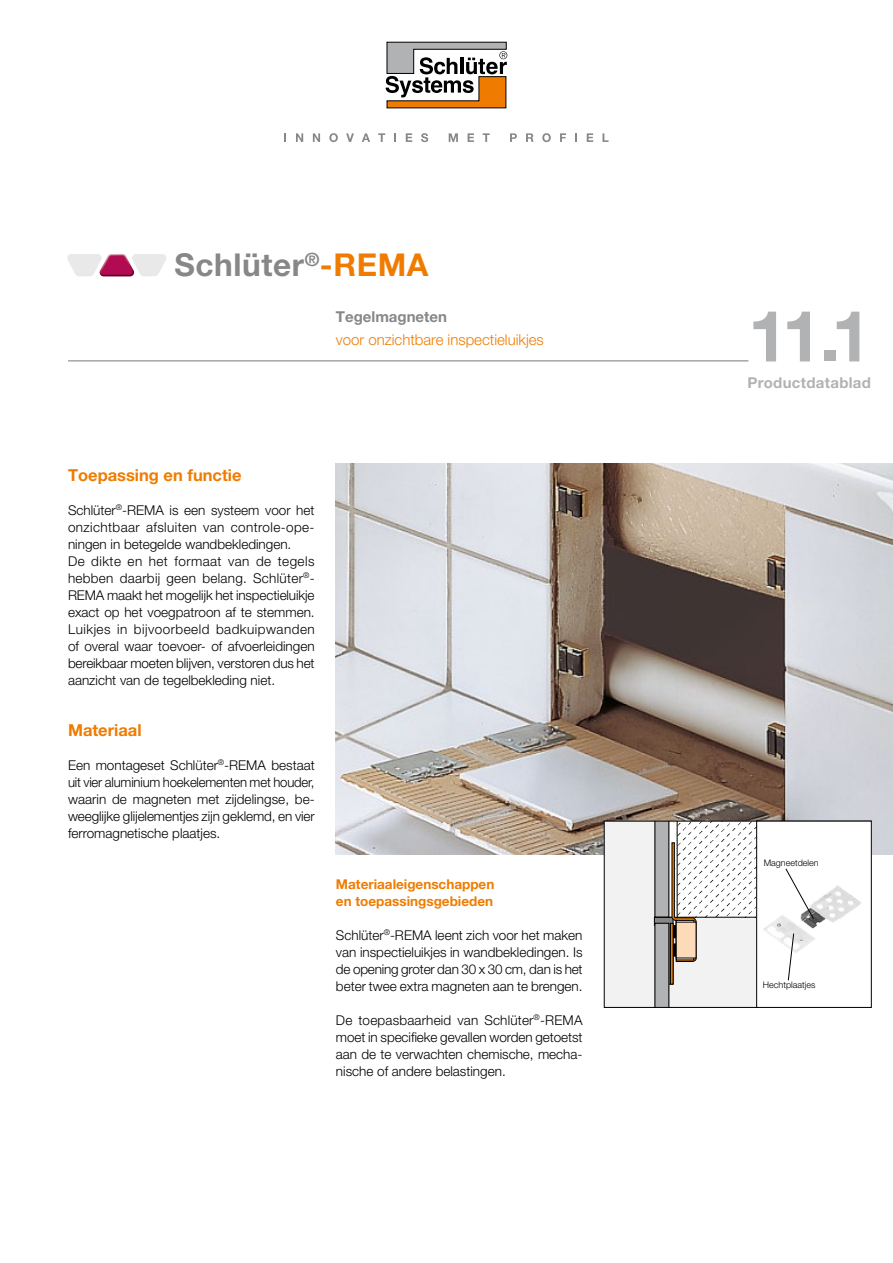
<style>
.page{position:relative;width:893px;height:1263px;background:#fff}
.page>*{position:absolute;margin:0;border:0;box-sizing:border-box;transform-origin:0 0}
.t1{font:700 71.25px "Helvetica Neue LT Pro";color:#b1b2b3}
.t2{font:700 31.5px "Helvetica Neue LT Pro";letter-spacing:.02em;color:#868786}
.t3{font:700 16.5px "Helvetica Neue LT Pro";color:#ef7c00}
.t4{font:300 15px "Helvetica Neue LT Pro";color:#ef7c00}
.t5{font:700 15px "Helvetica Neue LT Pro";letter-spacing:.02em;color:#b1b2b3}
.t6{font:700 15px "Helvetica Neue LT Pro";color:#868786}
.t7{font:300 13.5px/17px "Helvetica Neue LT Pro";color:#000;text-align:justify}
.t8{font:700 13.5px/17px "Helvetica Neue LT Pro";color:#ef7c00}
.t9{font:300 9px "Helvetica Neue LT Pro";color:#000}
.s1{color:#ef7c00}
</style>
<div class="page">
<img style="left:336px;top:463px;width:557px;height:392px">
<div style="left:757px;top:821px;width:114px;height:186px;background:#fff"></div>
<img style="left:814px;top:885px;width:47px;height:55px">
<div style="left:756px;top:821px;width:116px;height:187px;border:1px solid #000"></div>
<svg style="left:604px;top:821px;width:210px;height:186px"></svg>
<svg style="left:386px;top:42px;width:121px;height:66px"></svg>
<svg style="left:284px;top:133px;width:2px;height:9px"></svg>
<svg style="left:296px;top:133px;width:7px;height:9px"></svg>
<svg style="left:313px;top:133px;width:7px;height:9px"></svg>
<svg style="left:329px;top:133px;width:9px;height:9px"></svg>
<svg style="left:346px;top:133px;width:8px;height:9px"></svg>
<svg style="left:362px;top:133px;width:8px;height:9px"></svg>
<svg style="left:378px;top:133px;width:7px;height:9px"></svg>
<svg style="left:394px;top:133px;width:2px;height:9px"></svg>
<svg style="left:406px;top:133px;width:6px;height:9px"></svg>
<svg style="left:421px;top:133px;width:7px;height:9px"></svg>
<svg style="left:449px;top:133px;width:9px;height:9px"></svg>
<svg style="left:468px;top:133px;width:6px;height:9px"></svg>
<svg style="left:483px;top:133px;width:7px;height:9px"></svg>
<svg style="left:510px;top:133px;width:7px;height:9px"></svg>
<svg style="left:526px;top:133px;width:7px;height:9px"></svg>
<svg style="left:542px;top:133px;width:9px;height:9px"></svg>
<svg style="left:560px;top:133px;width:6px;height:9px"></svg>
<svg style="left:575px;top:133px;width:2px;height:9px"></svg>
<svg style="left:587px;top:133px;width:6px;height:9px"></svg>
<svg style="left:602px;top:133px;width:7px;height:9px"></svg>
<hr style="left:68px;top:360px;width:680px;height:1px;background:#868786">
<svg style="left:67px;top:254px;width:99px;height:22px"></svg>
<h2 class="t2" style="left:174px;top:246px;width:256px">Schlüter<sup>®</sup><span class="s1">-REMA</span></h2>
<p class="t6" style="left:336px;top:307px;width:113px">Tegelmagneten</p>
<p class="t4" style="left:336px;top:330px;width:209px">voor onzichtbare inspectieluikjes</p>
<p class="t3" style="left:68px;top:464px;width:175px">Toepassing en functie</p>
<p class="t7" style="left:68px;top:501px;width:248px;text-align:left">Schlüter<sup>®</sup>-REMA is een systeem voor het onzichtbaar afsluiten van controle-ope&shy;ningen in betegelde wandbekledingen.<br>De dikte en het formaat van de tegels hebben daarbij geen belang. Schlüter<sup>®</sup>- REMA maakt het mogelijk het inspectieluikje exact op het voegpatroon af te stemmen.<br>Luikjes in bijvoorbeeld badkuipwanden of overal waar toevoer- of afvoerleidingen bereikbaar moeten blijven, verstoren dus het aanzicht van de tegelbekleding niet.</p>
<p class="t3" style="left:68px;top:720px;width:75px">Materiaal</p>
<p class="t7" style="left:68px;top:756px;width:248px">Een montageset Schlüter<sup>®</sup>-REMA bestaat uit vier aluminium hoekelementen met houder, waarin de magneten met zijdelingse, be&shy;weeglijke glijelementjes zijn geklemd, en vier ferromagnetische plaatjes.</p>
<p class="t8" style="left:336px;top:875px;width:160px">Materiaaleigenschappen en toepassingsgebieden</p>
<p class="t7" style="left:336px;top:926px;width:248px">Schlüter<sup>®</sup>-REMA leent zich voor het maken van inspectieluikjes in wandbekledingen. Is de opening groter dan 30 x 30 cm, dan is het beter twee extra magneten aan te brengen.</p>
<p class="t7" style="left:336px;top:1011px;width:248px">De toepasbaarheid van Schlüter<sup>®</sup>-REMA moet in specifieke gevallen worden getoetst aan de te verwachten chemische, mecha&shy;nische of andere belastingen.</p>
<h1 class="t1" style="left:748px;top:292px;width:124px">11.1</h1>
<p class="t5" style="left:747px;top:373px;width:125px">Productdatablad</p>
<p class="t9" style="left:764px;top:857px;width:57px">Magneetdelen</p>
<p class="t9" style="left:763px;top:979px;width:54px">Hechtplaatjes</p>
</div>
